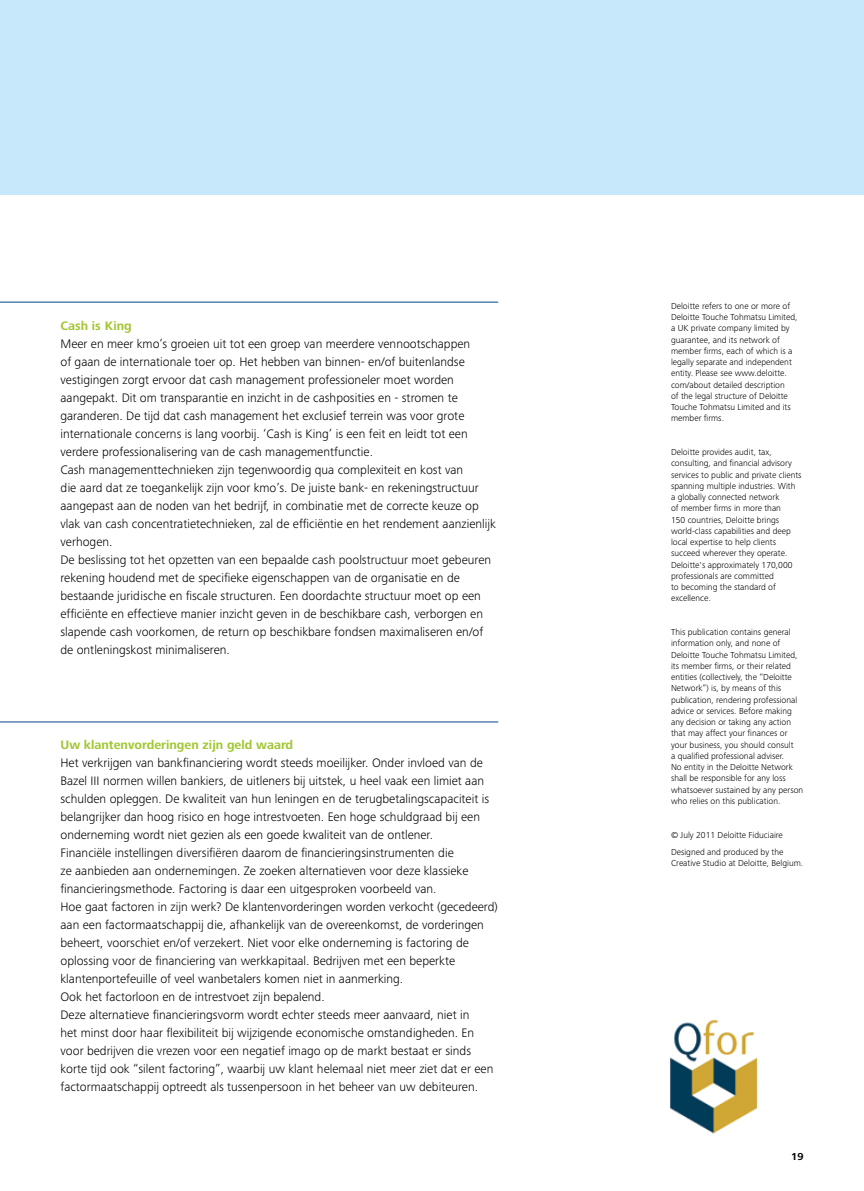
<style>
.page{position:relative;width:864px;height:1191px;background:#fff}
.page>*{position:absolute;margin:0;border:0;box-sizing:border-box;transform-origin:0 0}
.t1{font:300 12.75px/18px "Frutiger Next Pro";color:#000}
.t2{font:700 12.75px "Frutiger Next Pro";color:#a2c632}
.t3{font:700 10.5px "Frutiger Next Pro";color:#000}
.t4{font:300 9px/11.2px "Frutiger Next Pro";color:#000}
</style>
<div class="page">
<div style="left:0;top:0;width:863px;height:195px;background:#c6e8fa"></div>
<hr style="left:0;top:721px;width:498px;height:1px;background:#01428b">
<img style="left:670px;top:1019px;width:88px;height:115px">
<hr style="left:0;top:302px;width:498px;height:1px;background:#01428b">
<p class="t2" style="left:60px;top:318px;width:73px">Cash is King</p>
<p class="t1" style="left:60px;top:334px;width:437px">Meer en meer kmo’s groeien uit tot een groep van meerdere vennootschappen<br>of gaan de internationale toer op. Het hebben van binnen- en/of buitenlandse vestigingen zorgt ervoor dat cash management professioneler moet worden aangepakt. Dit om transparantie en inzicht in de cashposities en - stromen te garanderen. De tijd dat cash management het exclusief terrein was voor grote internationale concerns is lang voorbij. ‘Cash is King’ is een feit en leidt tot een verdere professionalisering van de cash managementfunctie.<br>Cash managementtechnieken zijn tegenwoordig qua complexiteit en kost van<br>die aard dat ze toegankelijk zijn voor kmo’s. De juiste bank- en rekeningstructuur aangepast aan de noden van het bedrijf, in combinatie met de correcte keuze op vlak van cash concentratietechnieken, zal de efficiëntie en het rendement aanzienlijk verhogen.<br>De beslissing tot het opzetten van een bepaalde cash poolstructuur moet gebeuren rekening houdend met de specifieke eigenschappen van de organisatie en de bestaande juridische en fiscale structuren. Een doordachte structuur moet op een efficiënte en effectieve manier inzicht geven in de beschikbare cash, verborgen en slapende cash voorkomen, de return op beschikbare fondsen maximaliseren en/of de ontleningskost minimaliseren.</p>
<p class="t2" style="left:60px;top:737px;width:234px">Uw klantenvorderingen zijn geld waard</p>
<p class="t1" style="left:60px;top:754px;width:438px">Het verkrijgen van bankfinanciering wordt steeds moeilijker. Onder invloed van de Bazel III normen willen bankiers, de uitleners bij uitstek, u heel vaak een limiet aan schulden opleggen. De kwaliteit van hun leningen en de terugbetalingscapaciteit is belangrijker dan hoog risico en hoge intrestvoeten. Een hoge schuldgraad bij een onderneming wordt niet gezien als een goede kwaliteit van de ontlener.<br>Financiële instellingen diversifiëren daarom de financieringsinstrumenten die<br>ze aanbieden aan ondernemingen. Ze zoeken alternatieven voor deze klassieke financieringsmethode. Factoring is daar een uitgesproken voorbeeld van.<br>Hoe gaat factoren in zijn werk? De klantenvorderingen worden verkocht (gecedeerd) aan een factormaatschappij die, afhankelijk van de overeenkomst, de vorderingen beheert, voorschiet en/of verzekert. Niet voor elke onderneming is factoring de oplossing voor de financiering van werkkapitaal. Bedrijven met een beperkte klantenportefeuille of veel wanbetalers komen niet in aanmerking.<br>Ook het factorloon en de intrestvoet zijn bepalend.<br>Deze alternatieve financieringsvorm wordt echter steeds meer aanvaard, niet in<br>het minst door haar flexibiliteit bij wijzigende economische omstandigheden. En voor bedrijven die vrezen voor een negatief imago op de markt bestaat er sinds korte tijd ook “silent factoring”, waarbij uw klant helemaal niet meer ziet dat er een factormaatschappij optreedt als tussenpersoon in het beheer van uw debiteuren.</p>
<p class="t4" style="left:670px;top:300px;width:128px">Deloitte refers to one or more of<br>Deloitte Touche Tohmatsu Limited, a UK private company limited by guarantee, and its network of member firms, each of which is a legally separate and independent entity. Please see www.deloitte. com/about detailed description<br>of the legal structure of Deloitte<br>Touche Tohmatsu Limited and its member firms.</p>
<p class="t4" style="left:670px;top:446px;width:132px">Deloitte provides audit, tax, consulting, and financial advisory services to public and private clients spanning multiple industries. With a globally connected network<br>of member firms in more than<br>150 countries, Deloitte brings world-class capabilities and deep local expertise to help clients succeed wherever they operate.<br>Deloitte's approximately 170,000 professionals are committed<br>to becoming the standard of excellence.</p>
<p class="t4" style="left:670px;top:626px;width:134px">This publication contains general information only, and none of Deloitte Touche Tohmatsu Limited, its member firms, or their related entities (collectively, the “Deloitte Network”) is, by means of this publication, rendering professional advice or services. Before making any decision or taking any action that may affect your finances or your business, you should consult<br>a qualified professional adviser.<br>No entity in the Deloitte Network shall be responsible for any loss whatsoever sustained by any person who relies on this publication.</p>
<p class="t4" style="left:670px;top:826px;width:114px;line-height:16.8px">© July 2011 Deloitte Fiduciaire<br>Designed and produced by the</p>
<p class="t4" style="left:670px;top:857px;width:134px">Creative Studio at Deloitte, Belgium.</p>
<p class="t3" style="left:790px;top:1150px;width:14px">19</p>
</div>
